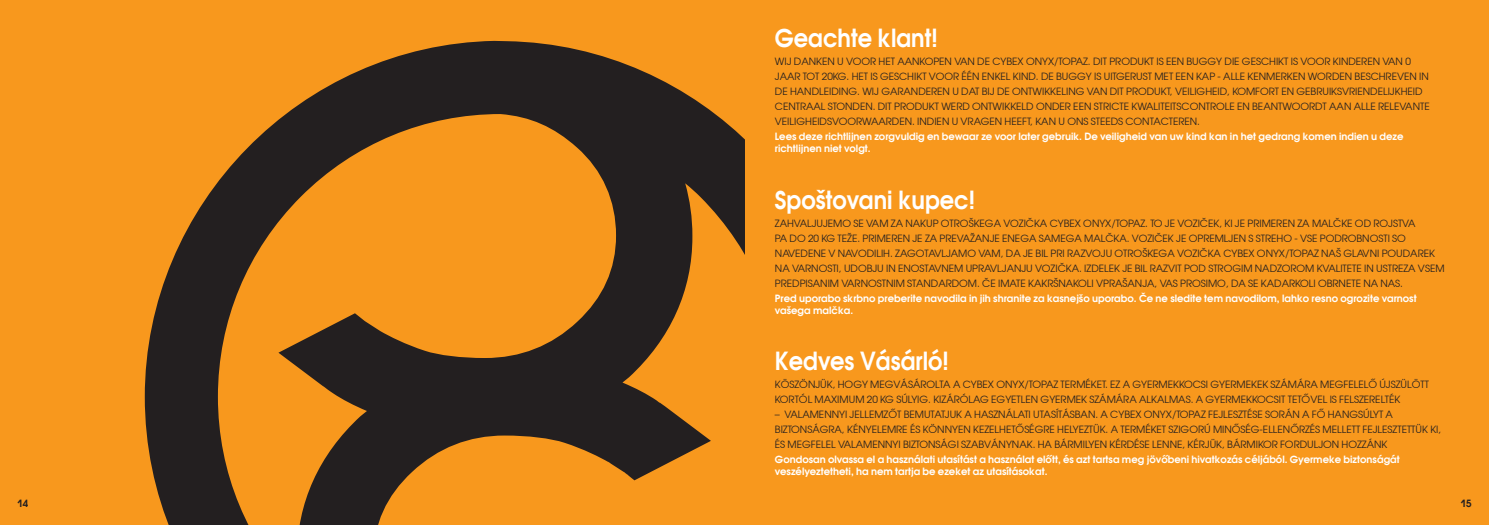
<style>
.page{position:relative;width:1489px;height:525px;background:#fff}
.page>*{position:absolute;margin:0;border:0;box-sizing:border-box;transform-origin:0 0}
.t1{font:700 25px "Avant Garde Gothic TT";color:#fff;scale:.9 1}
.t2{font:10px/15px "Avant Garde Gothic TT";color:#231f20}
.t3{font:700 10px/12px "Avant Garde Gothic TT";color:#fff}
.t4{font:700 10px "Avant Garde Gothic TT";color:#231f20}
</style>
<div class="page">
<div style="left:0;top:0;width:1488px;height:524px;background:#f8981d"></div>
<svg style="left:145px;top:41px;width:600px;height:483px"></svg>
<h1 class="t1" style="left:775px;top:22px;width:182px">Geachte klant!</h1>
<p class="t2" style="left:775px;top:54px;width:656px">WIJ DANKEN U VOOR HET AANKOPEN VAN DE CYBEX ONYX/TOPAZ. DIT PRODUKT IS EEN BUGGY DIE GESCHIKT IS VOOR KINDEREN VAN 0<br>JAAR TOT 20KG. HET IS GESCHIKT VOOR ÉÉN ENKEL KIND. DE BUGGY IS UITGERUST MET EEN KAP - ALLE KENMERKEN WORDEN BESCHREVEN IN DE HANDLEIDING. WIJ GARANDEREN U DAT BIJ DE ONTWIKKELING VAN DIT PRODUKT, VEILIGHEID, KOMFORT EN GEBRUIKSVRIENDELIJKHEID CENTRAAL STONDEN. DIT PRODUKT WERD ONTWIKKELD ONDER EEN STRICTE KWALITEITSCONTROLE EN BEANTWOORDT AAN ALLE RELEVANTE VEILIGHEIDSVOORWAARDEN. INDIEN U VRAGEN HEEFT, KAN U ONS STEEDS CONTACTEREN.</p>
<p class="t3" style="left:775px;top:130px;width:630px">Lees deze richtlijnen zorgvuldig en bewaar ze voor later gebruik. De veiligheid van uw kind kan in het gedrang komen indien u deze richtlijnen niet volgt.</p>
<h1 class="t1" style="left:775px;top:184px;width:224px">Spoštovani kupec!</h1>
<p class="t2" style="left:775px;top:215px;width:671px">ZAHVALJUJEMO SE VAM ZA NAKUP OTROŠKEGA VOZIČKA CYBEX ONYX/TOPAZ. TO JE VOZIČEK, KI JE PRIMEREN ZA MALČKE OD ROJSTVA<br>PA DO 20 KG TEŽE. PRIMEREN JE ZA PREVAŽANJE ENEGA SAMEGA MALČKA. VOZIČEK JE OPREMLJEN S STREHO - VSE PODROBNOSTI SO NAVEDENE V NAVODILIH. ZAGOTAVLJAMO VAM, DA JE BIL PRI RAZVOJU OTROŠKEGA VOZIČKA CYBEX ONYX/TOPAZ NAŠ GLAVNI POUDAREK NA VARNOSTI, UDOBJU IN ENOSTAVNEM UPRAVLJANJU VOZIČKA. IZDELEK JE BIL RAZVIT POD STROGIM NADZOROM KVALITETE IN USTREZA VSEM PREDPISANIM VARNOSTNIM STANDARDOM. ČE IMATE KAKRŠNAKOLI VPRAŠANJA, VAS PROSIMO, DA SE KADARKOLI OBRNETE NA NAS.</p>
<p class="t3" style="left:775px;top:292px;width:643px">Pred uporabo skrbno preberite navodila in jih shranite za kasnejšo uporabo. Če ne sledite tem navodilom, lahko resno ogrozite varnost vašega malčka.</p>
<h1 class="t1" style="left:775px;top:345px;width:195px">Kedves Vásárló!</h1>
<p class="t2" style="left:775px;top:377px;width:655px">KÖSZÖNJÜK, HOGY MEGVÁSÁROLTA A CYBEX ONYX/TOPAZ TERMÉKET. EZ A GYERMEKKOCSI GYERMEKEK SZÁMÁRA MEGFELELŐ ÚJSZÜLÖTT<br>KORTÓL MAXIMUM 20 KG SÚLYIG. KIZÁRÓLAG EGYETLEN GYERMEK SZÁMÁRA ALKALMAS. A GYERMEKKOCSIT TETŐVEL IS FELSZERELTÉK</p>
<p class="t2" style="left:775px;top:407px;width:668px">– VALAMENNYI JELLEMZŐT BEMUTATJUK A HASZNÁLATI UTASÍTÁSBAN. A CYBEX ONYX/TOPAZ FEJLESZTÉSE SORÁN A FŐ HANGSÚLYT A<br>BIZTONSÁGRA, KÉNYELEMRE ÉS KÖNNYEN KEZELHETŐSÉGRE HELYEZTÜK. A TERMÉKET SZIGORÚ MINŐSÉG-ELLENŐRZÉS MELLETT FEJLESZTETTÜK KI,<br>ÉS MEGFELEL VALAMENNYI BIZTONSÁGI SZABVÁNYNAK. HA BÁRMILYEN KÉRDÉSE LENNE, KÉRJÜK, BÁRMIKOR FORDULJON HOZZÁNK</p>
<p class="t3" style="left:775px;top:453px;width:626px">Gondosan olvassa el a használati utasítást a használat előtt, és azt tartsa meg jövőbeni hivatkozás céljából. Gyermeke biztonságát veszélyeztetheti, ha nem tartja be ezeket az utasításokat.</p>
<p class="t4" style="left:17px;top:497px;width:13px">14</p>
<p class="t4" style="left:1460px;top:497px;width:13px">15</p>
</div>
